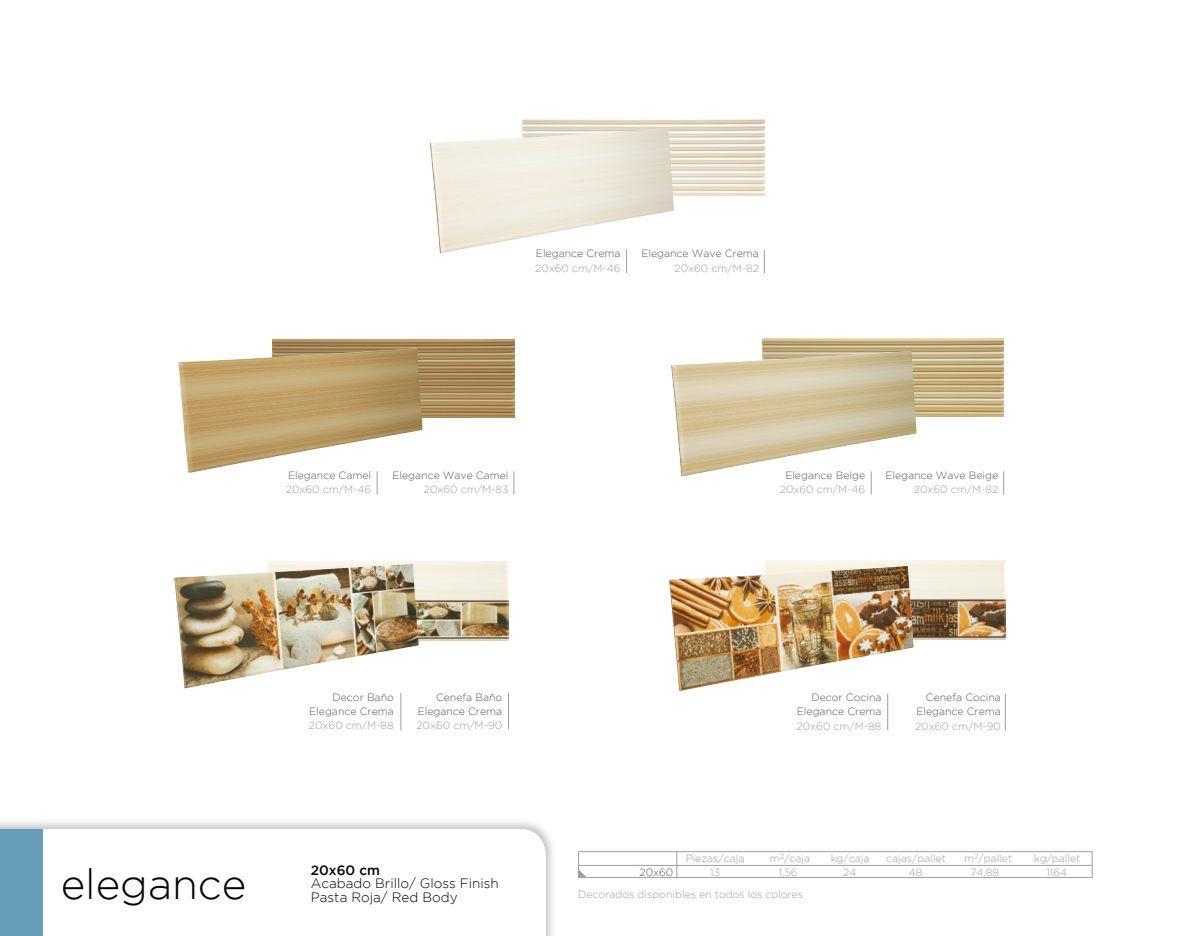
<style>
.page{position:relative;width:1191px;height:936px;background:#fff}
.page>*{position:absolute;margin:0;border:0;box-sizing:border-box;transform-origin:0 0}
.t1{font:300 42px "Gotham";color:#000}
.t2{font:300 13.5px "Gotham";color:#000}
.t3{font:500 13.5px "Gotham";color:#000}
.t4{font:300 10.5px "Gotham";color:#9c9e9f}
.t5{font:300 10.5px/14.4px "Gotham";color:#58585a;text-align:right}
</style>
<div class="page">
<div style="left:0;top:816px;width:557px;height:119px;background:#000;opacity:.25"></div>
<svg style="left:43px;top:828px;width:503px;height:107px"></svg>
<div style="left:0;top:828px;width:43px;height:107px;background:#689dba"></div>
<hr style="left:578px;top:865px;width:514px;height:1px;background:#9c9e9f">
<div style="left:578px;top:851px;width:514px;height:26px;border:1px solid #9c9e9f"></div>
<svg style="left:676px;top:851px;width:1px;height:26px"></svg>
<img style="left:430px;top:129px;width:244px;height:124px">
<svg style="left:764px;top:250px;width:1px;height:23px"></svg>
<svg style="left:626px;top:250px;width:1px;height:23px"></svg>
<img style="left:762px;top:338px;width:241px;height:79px">
<img style="left:671px;top:351px;width:245px;height:125px">
<svg style="left:1003px;top:471px;width:1px;height:23px"></svg>
<svg style="left:871px;top:471px;width:1px;height:23px"></svg>
<img style="left:273px;top:339px;width:241px;height:78px">
<img style="left:178px;top:348px;width:244px;height:124px">
<svg style="left:513px;top:471px;width:1px;height:23px"></svg>
<svg style="left:377px;top:471px;width:1px;height:23px"></svg>
<img style="left:267px;top:561px;width:241px;height:79px">
<img style="left:174px;top:564px;width:245px;height:124px">
<hr style="left:400px;top:693px;width:1px;height:37px;background:#9c9e9f">
<hr style="left:508px;top:693px;width:1px;height:36px;background:#9c9e9f">
<img style="left:764px;top:560px;width:241px;height:79px">
<img style="left:669px;top:566px;width:244px;height:124px">
<hr style="left:887px;top:693px;width:1px;height:37px;background:#9c9e9f">
<hr style="left:1005px;top:693px;width:1px;height:37px;background:#9c9e9f">
<p class="t5" style="left:536px;top:246px;width:86px">Elegance Crema</p>
<p class="t4" style="left:535px;top:262px;width:87px">20x60 cm/M-46</p>
<p class="t5" style="left:641px;top:246px;width:119px">Elegance Wave Crema</p>
<p class="t4" style="left:674px;top:262px;width:86px">20x60 cm/M-82</p>
<p class="t5" style="left:288px;top:467px;width:84px">Elegance Camel</p>
<p class="t4" style="left:286px;top:483px;width:87px">20x60 cm/M-46</p>
<p class="t5" style="left:392px;top:467px;width:117px">Elegance Wave Camel</p>
<p class="t4" style="left:424px;top:483px;width:86px">20x60 cm/M-83</p>
<p class="t5" style="left:785px;top:467px;width:81px">Elegance Beige</p>
<p class="t4" style="left:780px;top:483px;width:87px">20x60 cm/M-46</p>
<p class="t5" style="left:885px;top:467px;width:114px">Elegance Wave Beige</p>
<p class="t4" style="left:913px;top:483px;width:86px">20x60 cm/M-82</p>
<h1 class="t1" style="left:61px;top:861px;width:187px">elegance</h1>
<p class="t5" style="left:309px;top:689px;width:86px">Decor Baño<br>Elegance Crema</p>
<p class="t4" style="left:309px;top:720px;width:86px">20x60 cm/M-88</p>
<p class="t5" style="left:418px;top:689px;width:86px">Cenefa Baño<br>Elegance Crema</p>
<p class="t4" style="left:416px;top:720px;width:87px">20x60 cm/M-90</p>
<p class="t5" style="left:797px;top:689px;width:86px">Decor Cocina<br>Elegance Crema</p>
<p class="t4" style="left:796px;top:720px;width:86px">20x60 cm/M-88</p>
<p class="t5" style="left:916px;top:689px;width:86px">Cenefa Cocina<br>Elegance Crema</p>
<p class="t4" style="left:915px;top:720px;width:87px">20x60 cm/M-90</p>
<p class="t4" style="left:685px;top:852px;width:60px">Piezas/caja</p>
<p class="t4" style="left:770px;top:852px;width:42px">m<sup>2</sup>/caja</p>
<p class="t4" style="left:830px;top:852px;width:40px">kg/caja</p>
<p class="t4" style="left:886px;top:852px;width:61px">cajas/pallet</p>
<p class="t4" style="left:964px;top:852px;width:50px">m<sup>2</sup>/pallet</p>
<p class="t4" style="left:1033px;top:852px;width:48px">kg/pallet</p>
<p class="t4" style="left:710px;top:866px;width:11px">13</p>
<p class="t4" style="left:778px;top:866px;width:21px">1,56</p>
<p class="t4" style="left:843px;top:866px;width:15px">24</p>
<p class="t4" style="left:909px;top:866px;width:15px">48</p>
<p class="t4" style="left:970px;top:866px;width:30px">74,88</p>
<p class="t4" style="left:1046px;top:866px;width:22px">1164</p>
<p class="t3" style="left:311px;top:862px;width:71px">20x60 cm</p>
<p class="t2" style="left:311px;top:876px;width:189px">Acabado Brillo/ Gloss Finish</p>
<p class="t5" style="left:639px;top:864px;width:35px">20x60</p>
<p class="t2" style="left:311px;top:889px;width:148px">Pasta Roja/ Red Body</p>
<p class="t4" style="left:578px;top:888px;width:226px">Decorados disponibles en todos los colores</p>
</div>
